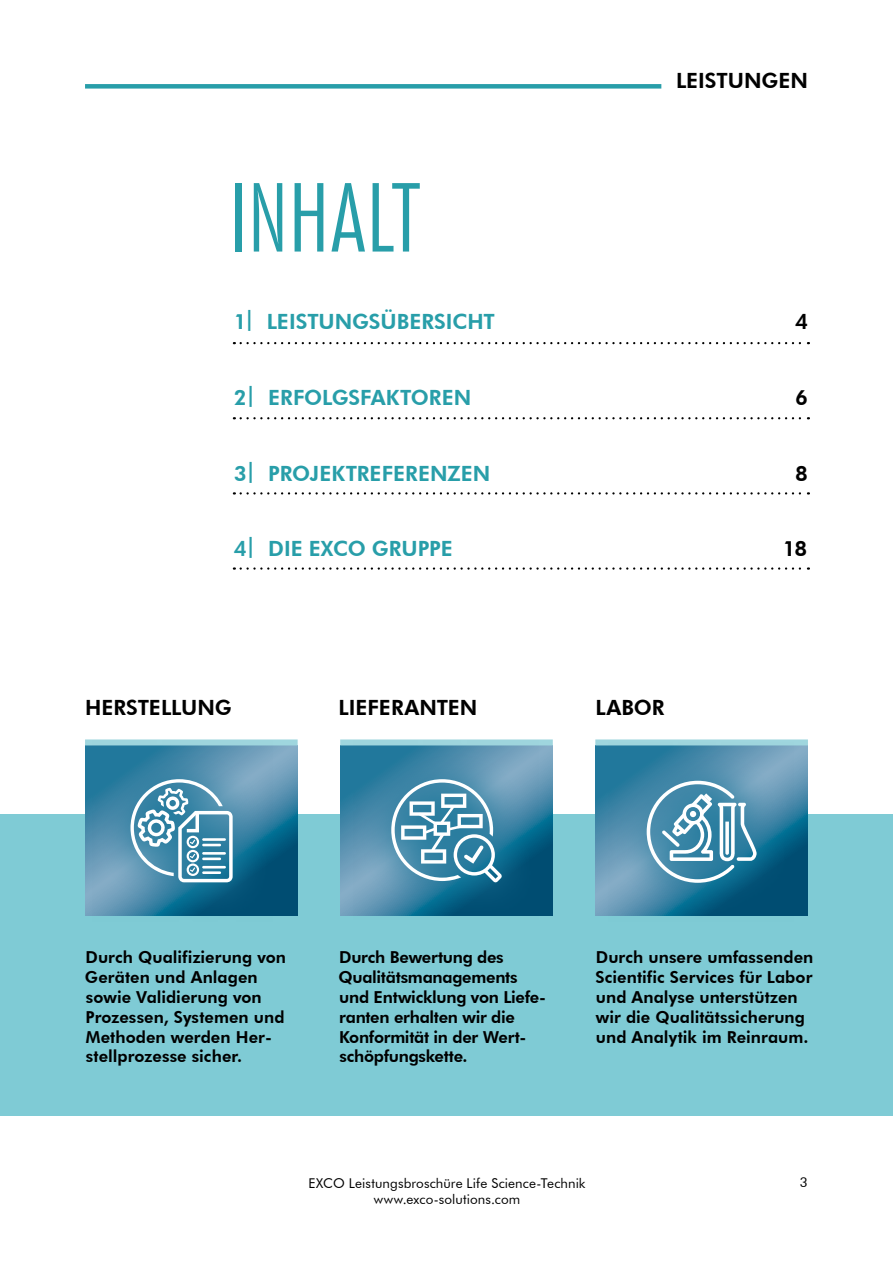
<style>
.page{position:relative;width:893px;height:1263px;background:#fff}
.page>*{position:absolute;margin:0;border:0;box-sizing:border-box;transform-origin:0 0}
.t1{font:300 condensed 96px "Futura BT";letter-spacing:-.015em;color:#289ea9}
.t2{font:800 21px "Futura BT";color:#289ea9}
.t3{font:800 21px "Futura BT";color:#000}
.t4{font:800 16.5px/19.8px "Futura BT";color:#000}
.t5{font:13.5px/16.2px "Futura BT";letter-spacing:.01em;color:#000;text-align:center}
</style>
<div class="page">
<div style="left:85px;top:84px;width:576px;height:5px;background:#289ea9"></div>
<svg style="left:241px;top:342px;width:568px;height:2px"></svg>
<svg style="left:241px;top:417px;width:568px;height:2px"></svg>
<svg style="left:241px;top:492px;width:568px;height:2px"></svg>
<svg style="left:241px;top:567px;width:568px;height:3px"></svg>
<div style="left:0;top:814px;width:893px;height:302px;background:#7fcbd5"></div>
<svg style="left:85px;top:745px;width:213px;height:170px;background:#327799"></svg>
<div style="left:85px;top:739px;width:213px;height:6px;background:#9fd6de"></div>
<svg style="left:340px;top:745px;width:213px;height:170px;background:#397d9e"></svg>
<div style="left:340px;top:739px;width:213px;height:6px;background:#9fd6de"></div>
<svg style="left:595px;top:745px;width:213px;height:170px;background:#3a7e9f"></svg>
<div style="left:595px;top:739px;width:213px;height:6px;background:#9fd6de"></div>
<svg style="left:92px;top:745px;width:180px;height:171px;background:#3c81a2"></svg>
<svg style="left:130px;top:779px;width:103px;height:103px;background:#72a7bf"></svg>
<svg style="left:353px;top:745px;width:185px;height:171px;background:#3b80a1"></svg>
<svg style="left:391px;top:779px;width:111px;height:103px;background:#6ba3bc"></svg>
<svg style="left:608px;top:745px;width:186px;height:171px;background:#3c80a1"></svg>
<svg style="left:647px;top:781px;width:110px;height:102px;background:#6ca3bb"></svg>
<p class="t3" style="left:676px;top:68px;width:133px">LEISTUNGEN</p>
<h1 class="t1" style="left:228px;top:159px;width:194px">INHALT</h1>
<p class="t2" style="left:234px;top:309px;width:263px">1| LEISTUNGSÜBERSICHT</p>
<p class="t3" style="left:795px;top:309px;width:14px">4</p>
<p class="t2" style="left:234px;top:385px;width:239px">2| ERFOLGSFAKTOREN</p>
<p class="t3" style="left:795px;top:385px;width:14px">6</p>
<p class="t2" style="left:234px;top:460px;width:258px">3| PROJEKTREFERENZEN</p>
<p class="t3" style="left:795px;top:460px;width:14px">8</p>
<p class="t2" style="left:234px;top:536px;width:220px">4| DIE EXCO GRUPPE</p>
<p class="t3" style="left:783px;top:536px;width:26px">18</p>
<p class="t3" style="left:85px;top:695px;width:148px">HERSTELLUNG</p>
<p class="t3" style="left:339px;top:695px;width:140px">LIEFERANTEN</p>
<p class="t3" style="left:595px;top:695px;width:71px">LABOR</p>
<p class="t4" style="left:85px;top:947px;width:203px">Durch Qualifizierung von<br>Geräten und Anlagen sowie Validierung von<br>Prozessen, Systemen und<br>Methoden werden Her&shy;stellprozesse sicher.</p>
<p class="t4" style="left:339px;top:947px;width:209px">Durch Bewertung des<br>Qualitätsmanagements und Entwicklung von Liefe&shy;ranten erhalten wir die<br>Konformität in der Wert&shy;schöpfungskette.</p>
<p class="t4" style="left:595px;top:947px;width:219px">Durch unsere umfassenden<br>Scientific Services für Labor und Analyse unterstützen wir die Qualitätssicherung und Analytik im Reinraum.</p>
<p class="t5" style="left:308px;top:1175px;width:279px">EXCO Leistungsbroschüre Life Science-Technik www.exco-solutions.com</p>
<p class="t5" style="left:800px;top:1174px;width:9px">3</p>
</div>
